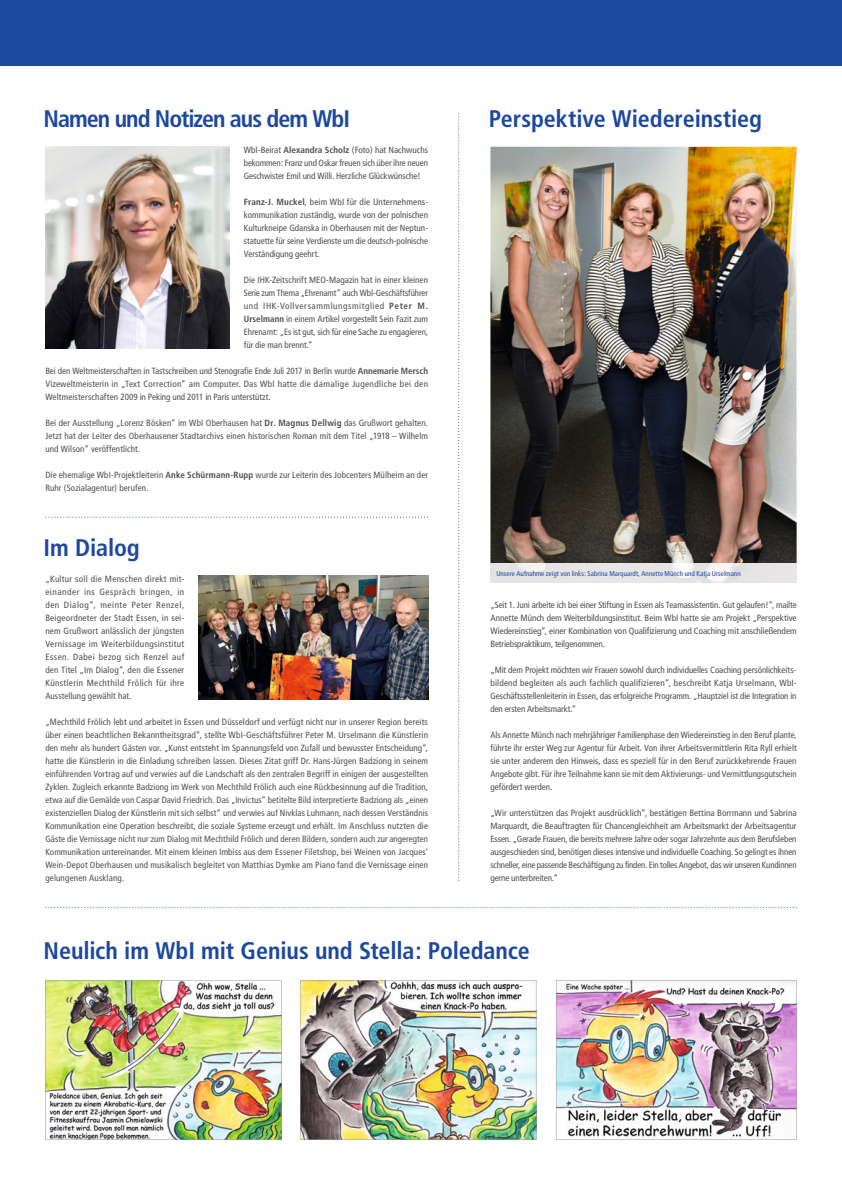
<style>
.page{position:relative;width:842px;height:1191px;background:#fff}
.page>*{position:absolute;margin:0;border:0;box-sizing:border-box;transform-origin:0 0}
.t1{font:700 condensed 24px "Frutiger";letter-spacing:-.005em;color:#1c489e}
.t2{font:700 condensed 24px "Frutiger";letter-spacing:-.04em;color:#1c489e}
.t3{font:condensed 9px/13px "Frutiger";color:#4e4e4d;text-align:justify}
.t4{font:condensed 7px "Frutiger";letter-spacing:.005em;color:#1c489e}
.s1{font-weight:700}
</style>
<div class="page">
<div style="left:0;top:0;width:842px;height:65px;background:#1c489e"></div>
<svg style="left:45px;top:906px;width:752px;height:1px"></svg>
<img style="left:556px;top:980px;width:241px;height:160px">
<img style="left:45px;top:980px;width:236px;height:160px">
<img style="left:300px;top:980px;width:236px;height:160px">
<svg style="left:458px;top:113px;width:1px;height:768px"></svg>
<img style="left:198px;top:576px;width:230px;height:123px">
<svg style="left:45px;top:516px;width:383px;height:1px"></svg>
<img style="left:45px;top:147px;width:185px;height:201px">
<img style="left:490px;top:147px;width:307px;height:416px">
<img style="left:490px;top:563px;width:307px;height:19px">
<h1 class="t2" style="left:44px;top:104px;width:308px">Namen und Notizen aus dem WbI</h1>
<p class="t3" style="left:244px;top:143px;width:186px">WbI-Beirat <span class="s1">Alexandra Scholz</span> (Foto) hat Nachwuchs bekommen: Franz und Oskar freuen sich über ihre neuen Geschwister Emil und Willi. Herzliche Glückwünsche!</p>
<p class="t3" style="left:244px;top:195px;width:186px"><span class="s1">Franz-J. Muckel</span>, beim WbI für die Unternehmens&shy;kommunikation zuständig, wurde von der polnischen Kulturkneipe Gdanska in Oberhausen mit der Neptun&shy;statuette für seine Verdienste um die deutsch-polnische Verständigung geehrt.</p>
<p class="t3" style="left:244px;top:273px;width:186px">Die IHK-Zeitschrift MEO-Magazin hat in einer kleinen Serie zum Thema „Ehrenamt“ auch WbI-Geschäftsführer und IHK-Vollversammlungsmitglied <span class="s1">Peter M.<br>Urselmann</span> in einem Artikel vorgestellt Sein Fazit zum Ehrenamt: „Es ist gut, sich für eine Sache zu engagieren, für die man brennt.“</p>
<p class="t3" style="left:45px;top:364px;width:384px">Bei den Weltmeisterschaften in Tastschreiben und Stenografie Ende Juli 2017 in Berlin wurde <span class="s1">Annemarie Mersch </span>Vizeweltmeisterin in „Text Correction“ am Computer. Das WbI hatte die damalige Jugendliche bei den Weltmeisterschaften 2009 in Peking und 2011 in Paris unterstützt.</p>
<p class="t3" style="left:45px;top:416px;width:384px">Bei der Ausstellung „Lorenz Bösken“ im WbI Oberhausen hat <span class="s1">Dr. Magnus Dellwig</span> das Grußwort gehalten.<br>Jetzt hat der Leiter des Oberhausener Stadtarchivs einen historischen Roman mit dem Titel „1918 – Wilhelm und Wilson“ veröffentlicht.</p>
<p class="t3" style="left:45px;top:468px;width:384px">Die ehemalige WbI-Projektleiterin <span class="s1">Anke Schürmann-Rupp</span> wurde zur Leiterin des Jobcenters Mülheim an der<br>Ruhr (Sozialagentur) berufen.</p>
<h1 class="t1" style="left:44px;top:533px;width:98px">Im Dialog</h1>
<p class="t3" style="left:45px;top:572px;width:140px">„Kultur soll die Menschen direkt mit&shy;einander ins Gespräch bringen, in den Dialog“, meinte Peter Renzel, Beigeordneter der Stadt Essen, in sei&shy;nem Grußwort anlässlich der jüngsten Vernissage im Weiterbildungsinstitut Essen. Dabei bezog sich Renzel auf den Titel „Im Dialog“, den die Essener Künstlerin Mechthild Frölich für ihre Ausstellung gewählt hat.</p>
<p class="t3" style="left:45px;top:715px;width:384px">„Mechthild Frölich lebt und arbeitet in Essen und Düsseldorf und verfügt nicht nur in unserer Region bereits über einen beachtlichen Bekanntheitsgrad“, stellte WbI-Geschäftsführer Peter M. Urselmann die Künstlerin den mehr als hundert Gästen vor. „Kunst entsteht im Spannungsfeld von Zufall und bewusster Entscheidung“, hatte die Künstlerin in die Einladung schreiben lassen. Dieses Zitat griff Dr. Hans-Jürgen Badziong in seinem einführenden Vortrag auf und verwies auf die Landschaft als den zentralen Begriff in einigen der ausgestellten Zyklen. Zugleich erkannte Badziong im Werk von Mechthild Frölich auch eine Rückbesinnung auf die Tradition, etwa auf die Gemälde von Caspar David Friedrich. Das „Invictus“ betitelte Bild interpretierte Badziong als „einen existenziellen Dialog der Künstlerin mit sich selbst“ und verwies auf Nivklas Luhmann, nach dessen Verständnis Kommunikation eine Operation beschreibt, die soziale Systeme erzeugt und erhält. Im Anschluss nutzten die Gäste die Vernissage nicht nur zum Dialog mit Mechthild Frölich und deren Bildern, sondern auch zur angeregten Kommunikation untereinander. Mit einem kleinen Imbiss aus dem Essener Filetshop, bei Weinen von Jacques‘ Wein-Depot Oberhausen und musikalisch begleitet von Matthias Dymke am Piano fand die Vernissage einen gelungenen Ausklang.</p>
<h1 class="t1" style="left:489px;top:104px;width:275px">Perspektive Wiedereinstieg</h1>
<p class="t4" style="left:496px;top:569px;width:246px">Unsere Aufnahme zeigt von links: Sabrina Marquardt, Annette Münch und Katja Urselmann</p>
<p class="t3" style="left:490px;top:598px;width:308px">„Seit 1. Juni arbeite ich bei einer Stiftung in Essen als Teamassistentin. Gut gelaufen!“, mailte Annette Münch dem Weiterbildungsinstitut. Beim WbI hatte sie am Projekt „Perspektive Wiedereinstieg“, einer Kombination von Qualifizierung und Coaching mit anschließendem Betriebspraktikum, teilgenommen.</p>
<p class="t3" style="left:490px;top:663px;width:308px">„Mit dem Projekt möchten wir Frauen sowohl durch individuelles Coaching persönlichkeits&shy;bildend begleiten als auch fachlich qualifizieren“, beschreibt Katja Urselmann, WbI-Geschäftsstellenleiterin in Essen, das erfolgreiche Programm. „Hauptziel ist die Integration in den ersten Arbeitsmarkt.“</p>
<p class="t3" style="left:490px;top:728px;width:308px">Als Annette Münch nach mehrjähriger Familienphase den Wiedereinstieg in den Beruf plante, führte ihr erster Weg zur Agentur für Arbeit. Von ihrer Arbeitsvermittlerin Rita Ryll erhielt sie unter anderem den Hinweis, dass es speziell für in den Beruf zurückkehrende Frauen Angebote gibt. Für ihre Teilnahme kann sie mit dem Aktivierungs- und Vermittlungsgutschein gefördert werden.</p>
<p class="t3" style="left:490px;top:806px;width:308px">„Wir unterstützen das Projekt ausdrücklich“, bestätigen Bettina Borrmann und Sabrina Marquardt, die Beauftragten für Chancengleichheit am Arbeitsmarkt der Arbeitsagentur Essen. „Gerade Frauen, die bereits mehrere Jahre oder sogar Jahrzehnte aus dem Berufsleben ausgeschieden sind, benötigen dieses intensive und individuelle Coaching. So gelingt es ihnen schneller, eine passende Beschäftigung zu finden. Ein tolles Angebot, das wir unseren Kundinnen gerne unterbreiten.“</p>
<h1 class="t1" style="left:44px;top:936px;width:488px">Neulich im WbI mit Genius und Stella: Poledance</h1>
</div>
